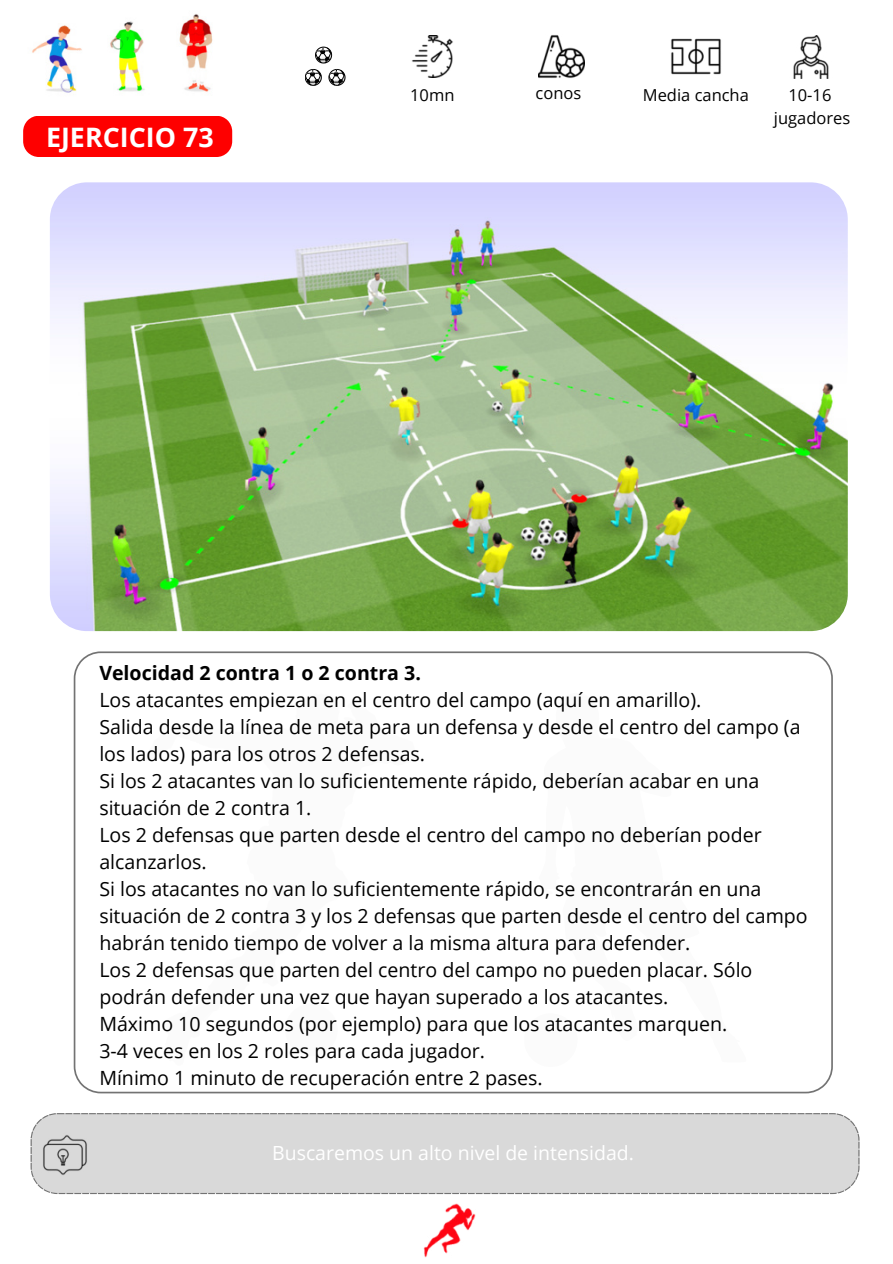
<style>
.page{position:relative;width:893px;height:1264px;background:#fff}
.page>*{position:absolute;margin:0;border:0;box-sizing:border-box;transform-origin:0 0}
.t1{font:700 26.85px "Open Sans";color:#fff}
.t2{font:19.65px/27px "Open Sans";color:#000}
.t3{font:700 19.65px "Open Sans";color:#000}
.t4{font:19.5px "Open Sans";color:#fff}
.t5{font:16.5px/22.8px "Open Sans";color:#000;text-align:center}
</style>
<div class="page">
<div style="left:23px;top:116px;width:209px;height:40px;background:#fe0000"></div>
<svg style="left:74px;top:651px;width:758px;height:442px"></svg>
<svg style="left:146px;top:693px;width:273px;height:373px"></svg>
<svg style="left:220px;top:998px;width:7px;height:10px"></svg>
<svg style="left:209px;top:982px;width:5px;height:5px"></svg>
<svg style="left:194px;top:1002px;width:19px;height:18px"></svg>
<div style="left:285px;top:1003px;width:52px;height:53px;background:#fbfbfb;border-radius:50%"></div>
<svg style="left:538px;top:693px;width:208px;height:369px"></svg>
<svg style="left:524px;top:1012px;width:54px;height:55px"></svg>
<img style="left:423px;top:1203px;width:52px;height:53px">
<img style="left:32px;top:25px;width:50px;height:68px">
<img style="left:179px;top:14px;width:34px;height:78px">
<img style="left:110px;top:21px;width:35px;height:71px">
<img style="left:411px;top:36px;width:42px;height:41px">
<img style="left:538px;top:35px;width:46px;height:43px">
<img style="left:671px;top:38px;width:50px;height:37px">
<div style="left:31px;top:1113px;width:828px;height:80px;background:#d9d9d9"></div>
<img style="left:42px;top:1131px;width:47px;height:47px">
<svg style="left:305px;top:69px;width:16px;height:17px"></svg>
<svg style="left:329px;top:69px;width:16px;height:17px"></svg>
<img style="left:793px;top:36px;width:36px;height:42px">
<img style="left:50px;top:182px;width:797px;height:449px;border-radius:37px">
<svg style="left:315px;top:47px;width:17px;height:16px"></svg>
<h1 class="t1" style="left:46px;top:118px;width:169px">EJERCICIO 73</h1>
<p class="t5" style="left:410px;top:84px;width:46px">10mn</p>
<p class="t5" style="left:535px;top:81px;width:47px">conos</p>
<p class="t5" style="left:642px;top:83px;width:108px">Media cancha</p>
<p class="t5" style="left:773px;top:84px;width:78px">10-16 jugadores</p>
<p class="t3" style="left:99px;top:659px;width:323px">Velocidad 2 contra 1 o 2 contra 3.</p>
<p class="t2" style="left:99px;top:685px;width:709px">Los atacantes empiezan en el centro del campo (aquí en amarillo).<br>Salida desde la línea de meta para un defensa y desde el centro del campo (a los lados) para los otros 2 defensas.<br>Si los 2 atacantes van lo suficientemente rápido, deberían acabar en una situación de 2 contra 1.<br>Los 2 defensas que parten desde el centro del campo no deberían poder alcanzarlos.<br>Si los atacantes no van lo suficientemente rápido, se encontrarán en una situación de 2 contra 3 y los 2 defensas que parten desde el centro del campo habrán tenido tiempo de volver a la misma altura para defender.<br>Los 2 defensas que parten del centro del campo no pueden placar. Sólo podrán defender una vez que hayan superado a los atacantes.<br>Máximo 10 segundos (por ejemplo) para que los atacantes marquen.<br>3-4 veces en los 2 roles para cada jugador.<br>Mínimo 1 minuto de recuperación entre 2 pases.</p>
<p class="t4" style="left:272px;top:1139px;width:363px">Buscaremos un alto nivel de intensidad.</p>
</div>
